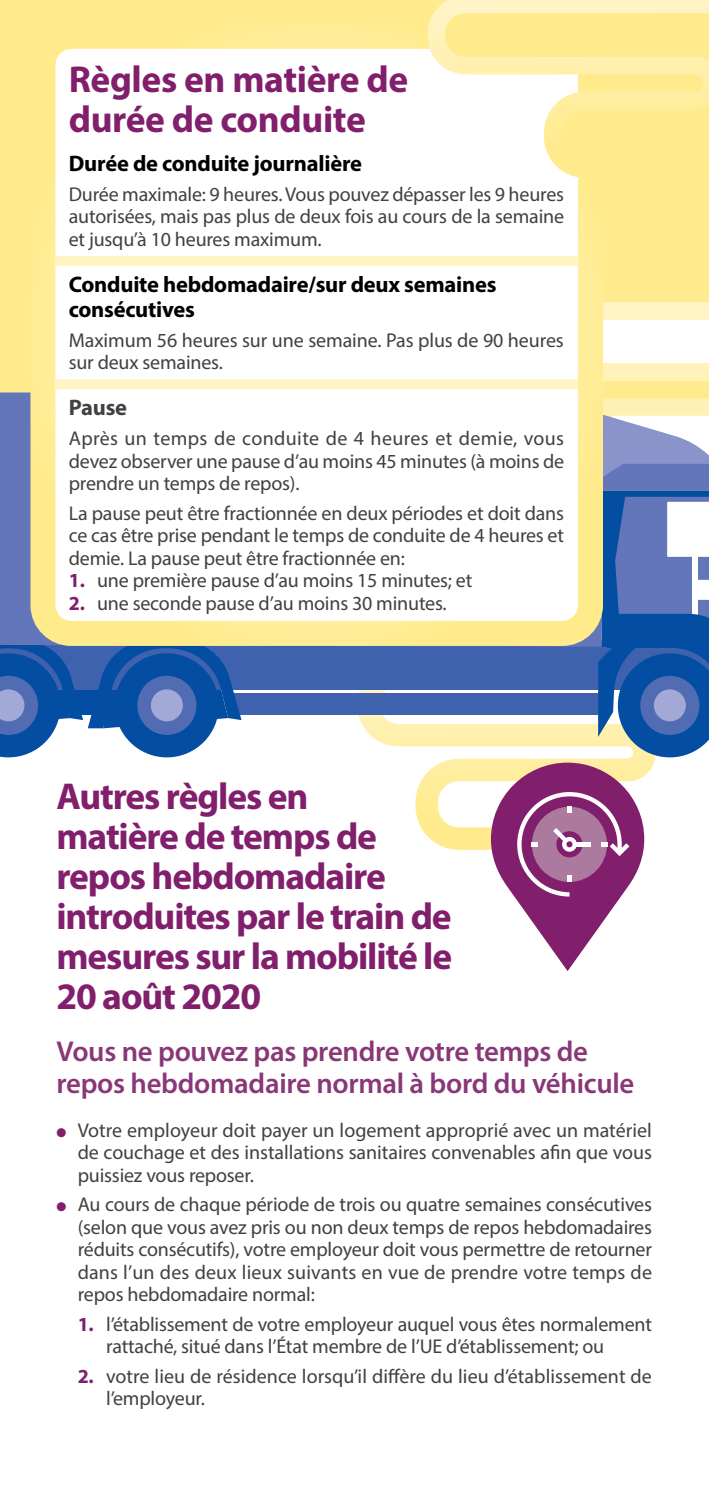
<style>
.page{position:relative;width:709px;height:1489px;background:#fff}
.page>*{position:absolute;margin:0;border:0;box-sizing:border-box;transform-origin:0 0}
.H1-TITLES_chapter{font:700 37.5px/40px "Myriad Pro";letter-spacing:-.03em;color:#811f6d}
.H1-TITLES_chapter-2{font:700 37.5px/40px "Myriad Pro";letter-spacing:-.01em;color:#811f6d}
.Subtitles_purple{font:600 28.75px/31.2px "Myriad Pro";letter-spacing:-.01em;color:#893776}
.H2_Subtitles_with_li{font:700 22.5px/25px "Myriad Pro";letter-spacing:-.01em;color:#000}
.H2-Subtitles_without{font:700 22.5px "Myriad Pro";letter-spacing:-.01em;color:#000}
.H2_Subtitles_with_li-2{font:700 22.5px "Myriad Pro";letter-spacing:-.01em;color:#414042}
.TEXT{font:20px/22.5px "Myriad Pro";letter-spacing:-.01em;color:#414042;text-align:justify}
.s1{font-weight:700;color:#811f6d}
.s2{color:#811f6d}
</style>
<div class="page">
<svg style="left:346px;top:689px;width:145px;height:161px"></svg>
<div style="left:0;top:0;width:709px;height:622px;background:#ffeb8d"></div>
<svg style="left:603px;top:302px;width:106px;height:112px"></svg>
<div style="left:232px;top:693px;width:372px;height:22px;background:#3f62ae"></div>
<div style="left:0;top:640px;width:709px;height:49px;background:#3f62ae"></div>
<svg style="left:0;top:646px;width:241px;height:111px"></svg>
<div style="left:0;top:392px;width:49px;height:254px;background:#6376b9"></div>
<div style="left:43px;top:36px;width:547px;height:597px;background:#fff;border-radius:28px"></div>
<div style="left:30px;top:24px;width:573px;height:622px;border:25px solid #fff;border-radius:28px"></div>
<svg style="left:491px;top:414px;width:218px;height:557px"></svg>
<svg style="left:419px;top:0;width:290px;height:186px"></svg>
<div style="left:55px;top:256px;width:523px;height:10px;background:#fff4c4"></div>
<div style="left:55px;top:379px;width:523px;height:10px;background:#fff4c4"></div>
<h1 class="H1-TITLES_chapter-2" style="left:69px;top:58px;width:341px">Règles en matière de durée de conduite</h1>
<h2 class="H2-Subtitles_without" style="left:69px;top:149px;width:295px">Durée de conduite journalière</h2>
<p class="TEXT" style="left:69px;top:182px;width:497px">Durée maximale: 9 heures. Vous pouvez dépasser les 9 heures autorisées, mais pas plus de deux fois au cours de la semaine et jusqu’à 10 heures maximum.</p>
<h2 class="H2_Subtitles_with_li" style="left:69px;top:271px;width:429px">Conduite hebdomadaire/sur deux semaines consécutives</h2>
<p class="TEXT" style="left:69px;top:328px;width:496px">Maximum 56 heures sur une semaine. Pas plus de 90 heures sur deux semaines.</p>
<h2 class="H2_Subtitles_with_li-2" style="left:69px;top:393px;width:60px">Pause</h2>
<p class="TEXT" style="left:69px;top:427px;width:497px">Après un temps de conduite de 4 heures et demie, vous devez observer une pause d’au moins 45 minutes (à moins de prendre un temps de repos).</p>
<p class="TEXT" style="left:69px;top:501px;width:497px">La pause peut être fractionnée en deux périodes et doit dans ce cas être prise pendant le temps de conduite de 4 heures et demie. La pause peut être fractionnée en:</p>
<p class="TEXT" style="left:69px;top:569px;width:405px"><span class="s1">1.</span> une première pause d’au moins 15 minutes; et</p>
<p class="TEXT" style="left:69px;top:591px;width:379px"><span class="s1">2.</span> une seconde pause d’au moins 30 minutes.</p>
<h1 class="H1-TITLES_chapter" style="left:56px;top:775px;width:397px">Autres règles en<br>matière de temps de repos hebdomadaire introduites par le train de mesures sur la mobilité le<br>20 août 2020</h1>
<h2 class="Subtitles_purple" style="left:56px;top:1035px;width:579px">Vous ne pouvez pas prendre votre temps de repos hebdomadaire normal à bord du véhicule</h2>
<p class="TEXT" style="left:78px;top:1118px;width:576px;text-indent:-21px"><span class="s2">●</span> Votre employeur doit payer un logement approprié avec un matériel de couchage et des installations sanitaires convenables afin que vous puissiez vous reposer.</p>
<p class="TEXT" style="left:78px;top:1192px;width:576px;text-indent:-21px"><span class="s2">●</span> Au cours de chaque période de trois ou quatre semaines consécutives (selon que vous avez pris ou non deux temps de repos hebdomadaires réduits consécutifs), votre employeur doit vous permettre de retourner dans l’un des deux lieux suivants en vue de prendre votre temps de repos hebdomadaire normal:</p>
<p class="TEXT" style="left:106px;top:1312px;width:547px;text-indent:-28px"><span class="s1">1.</span> l’établissement de votre employeur auquel vous êtes normalement rattaché, situé dans l’État membre de l’UE d’établissement; ou</p>
<p class="TEXT" style="left:106px;top:1364px;width:547px;text-indent:-28px"><span class="s1">2.</span> votre lieu de résidence lorsqu’il diffère du lieu d’établissement de l’employeur.</p>
</div>
